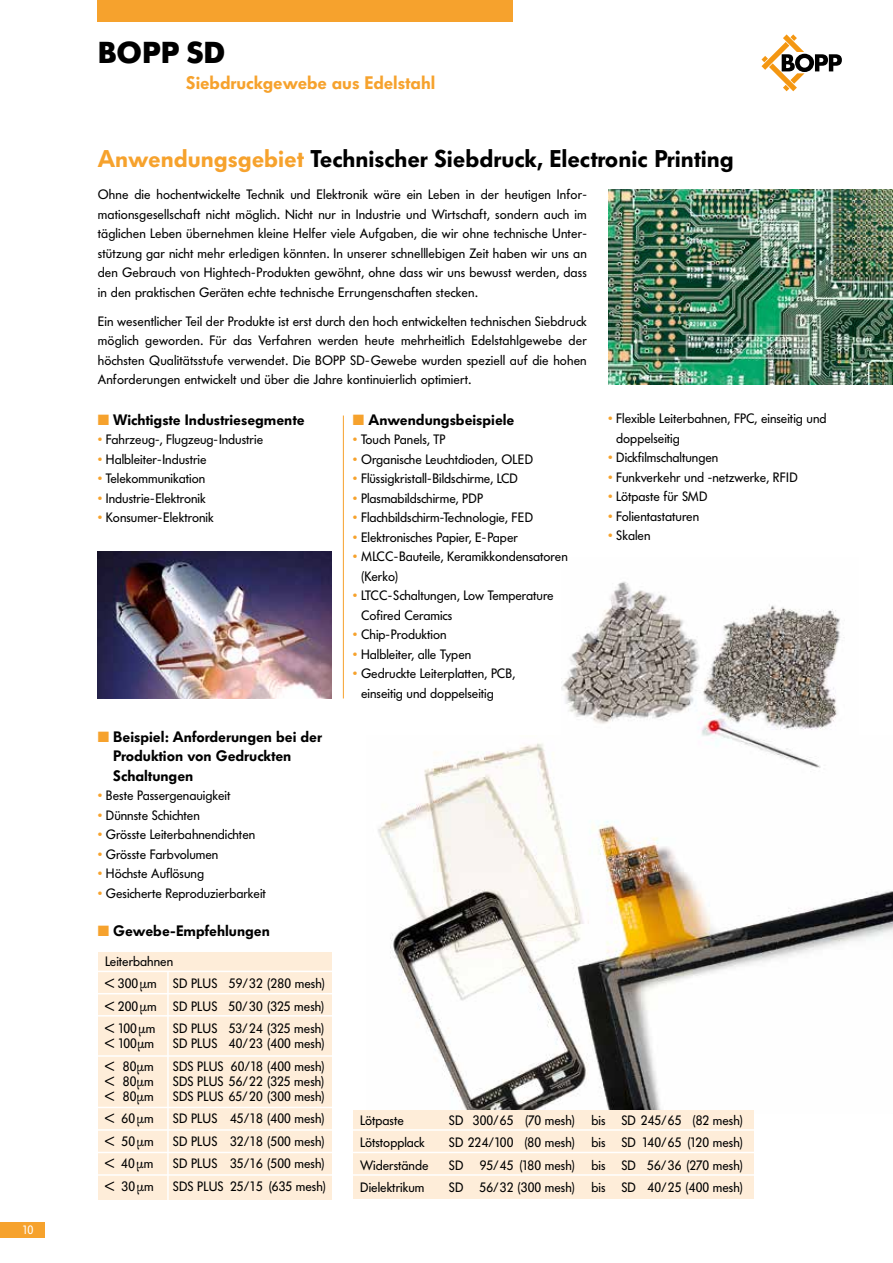
<style>
.page{position:relative;width:893px;height:1263px;background:#fff}
.page>*{position:absolute;margin:0;border:0;box-sizing:border-box;transform-origin:0 0}
.t1{font:700 30px "Futura BQ";color:#000}
.t2{font:600 24px "Futura BQ";color:#000}
.t3{font:600 18px "Futura BQ";color:#f6a22d}
.t4{font:600 15px/19.5px "Futura BQ";color:#000}
.t5{font:13.5px/19.5px "Futura BQ";color:#000}
.t6{font:12px "Futura BQ";color:#fff}
.s1{color:#f6a22d}
</style>
<div class="page">
<div style="left:0;top:1222px;width:45px;height:15px;background:#f6a22d"></div>
<svg style="left:761px;top:34px;width:81px;height:57px"></svg>
<div style="left:98px;top:0;width:415px;height:21px;background:#f6a22d"></div>
<div style="left:98px;top:952px;width:234px;height:247px;background:#feedd9"></div>
<img style="left:608px;top:189px;width:285px;height:196px">
<hr style="left:98px;top:971px;width:748px;height:1px;background:#fff">
<hr style="left:98px;top:993px;width:756px;height:1px;background:#fff">
<hr style="left:98px;top:1015px;width:748px;height:1px;background:#fff">
<hr style="left:167px;top:971px;width:2px;height:232px;background:#fff">
<img style="left:98px;top:552px;width:234px;height:146px">
<hr style="left:343px;top:415px;width:1px;height:283px;background:#f6a22d">
<hr style="left:98px;top:1055px;width:236px;height:2px;background:#fff">
<hr style="left:98px;top:1107px;width:236px;height:1px;background:#fff">
<img style="left:378px;top:743px;width:515px;height:367px">
<div style="left:353px;top:1110px;width:401px;height:89px;background:#feedd9"></div>
<hr style="left:98px;top:1129px;width:671px;height:2px;background:#fff">
<hr style="left:98px;top:1152px;width:673px;height:1px;background:#fff">
<hr style="left:98px;top:1174px;width:661px;height:2px;background:#fff">
<img style="left:561px;top:581px;width:298px;height:201px">
<p class="t6" style="left:22px;top:1223px;width:13px">10</p>
<h1 class="t1" style="left:98px;top:34px;width:129px">BOPP SD</h1>
<h3 class="t3" style="left:186px;top:72px;width:250px">Siebdruckgewebe aus Edelstahl</h3>
<h2 class="t2" style="left:98px;top:144px;width:637px"><span class="s1">Anwendungsgebiet</span> Technischer Siebdruck, Electronic Printing</h2>
<p class="t5" style="left:98px;top:185px;width:491px;text-align:justify">Ohne die hochentwickelte Technik und Elektronik wäre ein Leben in der heutigen Infor&shy;mationsgesellschaft nicht möglich. Nicht nur in Industrie und Wirtschaft, sondern auch im täglichen Leben übernehmen kleine Helfer viele Aufgaben, die wir ohne technische Unter&shy;stützung gar nicht mehr erledigen könnten. In unserer schnelllebigen Zeit haben wir uns an den Gebrauch von Hightech-Produkten gewöhnt, ohne dass wir uns bewusst werden, dass in den praktischen Geräten echte technische Errungenschaften stecken.</p>
<p class="t5" style="left:98px;top:312px;width:491px;text-align:justify">Ein wesentlicher Teil der Produkte ist erst durch den hoch entwickelten technischen Siebdruck möglich geworden. Für das Verfahren werden heute mehrheitlich Edelstahlgewebe der höchsten Qualitätsstufe verwendet. Die BOPP SD-Gewebe wurden speziell auf die hohen Anforderungen entwickelt und über die Jahre kontinuierlich optimiert.</p>
<p class="t4" style="left:98px;top:410px;width:208px"><span class="s1">■</span> Wichtigste Industriesegmente</p>
<p class="t5" style="left:98px;top:430px;width:167px"><span class="s1">•</span> Fahrzeug-, Flugzeug-Industrie</p>
<p class="t5" style="left:98px;top:450px;width:110px"><span class="s1">•</span> Halbleiter-Industrie</p>
<p class="t5" style="left:98px;top:469px;width:109px"><span class="s1">•</span> Telekommunikation</p>
<p class="t5" style="left:98px;top:489px;width:109px"><span class="s1">•</span> Industrie-Elektronik</p>
<p class="t5" style="left:98px;top:508px;width:117px"><span class="s1">•</span> Konsumer-Elektronik</p>
<p class="t4" style="left:353px;top:410px;width:163px"><span class="s1">■</span> Anwendungsbeispiele</p>
<p class="t5" style="left:353px;top:430px;width:94px"><span class="s1">•</span> Touch Panels, TP</p>
<p class="t5" style="left:353px;top:450px;width:182px"><span class="s1">•</span> Organische Leuchtdioden, OLED</p>
<p class="t5" style="left:353px;top:469px;width:167px"><span class="s1">•</span> Flüssigkristall-Bildschirme, LCD</p>
<p class="t5" style="left:353px;top:489px;width:132px"><span class="s1">•</span> Plasmabildschirme, PDP</p>
<p class="t5" style="left:353px;top:508px;width:182px"><span class="s1">•</span> Flachbildschirm-Technologie, FED</p>
<p class="t5" style="left:353px;top:528px;width:167px"><span class="s1">•</span> Elektronisches Papier, E-Paper</p>
<p class="t5" style="left:361px;top:547px;width:208px;text-indent:-8px"><span class="s1">•</span> MLCC-Bauteile, Keramikkondensatoren (Kerko)</p>
<p class="t5" style="left:361px;top:586px;width:194px;text-indent:-8px"><span class="s1">•</span> LTCC-Schaltungen, Low Temperature<br>Cofired Ceramics</p>
<p class="t5" style="left:353px;top:625px;width:95px"><span class="s1">•</span> Chip-Produktion</p>
<p class="t5" style="left:353px;top:645px;width:120px"><span class="s1">•</span> Halbleiter, alle Typen</p>
<p class="t5" style="left:361px;top:664px;width:156px;text-indent:-8px"><span class="s1">•</span> Gedruckte Leiterplatten, PCB, einseitig und doppelseitig</p>
<p class="t5" style="left:616px;top:409px;width:212px;text-indent:-8px"><span class="s1">•</span> Flexible Leiterbahnen, FPC, einseitig und doppelseitig</p>
<p class="t5" style="left:608px;top:448px;width:112px"><span class="s1">•</span> Dickfilmschaltungen</p>
<p class="t5" style="left:608px;top:468px;width:191px"><span class="s1">•</span> Funkverkehr und -netzwerke, RFID</p>
<p class="t5" style="left:608px;top:487px;width:101px"><span class="s1">•</span> Lötpaste für SMD</p>
<p class="t5" style="left:608px;top:507px;width:93px"><span class="s1">•</span> Folientastaturen</p>
<p class="t5" style="left:608px;top:526px;width:44px"><span class="s1">•</span> Skalen</p>
<p class="t4" style="left:113px;top:727px;width:210px;text-indent:-15px"><span class="s1">■</span> Beispiel: Anforderungen bei der<br>Produktion von Gedruckten<br>Schaltungen</p>
<p class="t5" style="left:98px;top:786px;width:134px"><span class="s1">•</span> Beste Passergenauigkeit</p>
<p class="t5" style="left:98px;top:805px;width:104px"><span class="s1">•</span> Dünnste Schichten</p>
<p class="t5" style="left:98px;top:825px;width:159px"><span class="s1">•</span> Grösste Leiterbahnendichten</p>
<p class="t5" style="left:98px;top:844px;width:122px"><span class="s1">•</span> Grösste Farbvolumen</p>
<p class="t5" style="left:98px;top:864px;width:108px"><span class="s1">•</span> Höchste Auflösung</p>
<p class="t5" style="left:98px;top:883px;width:170px"><span class="s1">•</span> Gesicherte Reproduzierbarkeit</p>
<p class="t4" style="left:98px;top:921px;width:174px"><span class="s1">■</span> Gewebe-Empfehlungen</p>
<p class="t5" style="left:105px;top:950px;width:221px;line-height:22.5px">Leiterbahnen<br>&lt; 300μm SD PLUS 59/32 (280 mesh) &lt; 200μm SD PLUS 50/30 (325 mesh) &lt; 100μm</p>
<p class="t5" style="left:173px;top:1019px;width:153px">SD PLUS 53/24 (325 mesh)</p>
<p class="t5" style="left:105px;top:1034px;width:51px">&lt; 100μm</p>
<p class="t5" style="left:173px;top:1034px;width:153px">SD PLUS 40/23 (400 mesh)</p>
<p class="t5" style="left:105px;top:1056px;width:50px">&lt; 80μm</p>
<p class="t5" style="left:173px;top:1056px;width:153px">SDS PLUS 60/18 (400 mesh)</p>
<p class="t5" style="left:105px;top:1071px;width:50px">&lt; 80μm</p>
<p class="t5" style="left:173px;top:1071px;width:153px">SDS PLUS 56/22 (325 mesh)</p>
<p class="t5" style="left:105px;top:1086px;width:50px">&lt; 80μm</p>
<p class="t5" style="left:173px;top:1086px;width:153px">SDS PLUS 65/20 (300 mesh)</p>
<p class="t5" style="left:105px;top:1109px;width:50px">&lt; 60μm</p>
<p class="t5" style="left:173px;top:1109px;width:153px">SD PLUS 45/18 (400 mesh)</p>
<p class="t5" style="left:105px;top:1131px;width:50px">&lt; 50μm</p>
<p class="t5" style="left:173px;top:1131px;width:153px">SD PLUS 32/18 (500 mesh)</p>
<p class="t5" style="left:105px;top:1154px;width:50px">&lt; 40μm</p>
<p class="t5" style="left:173px;top:1154px;width:153px">SD PLUS 35/16 (500 mesh)</p>
<p class="t5" style="left:105px;top:1176px;width:50px">&lt; 30μm</p>
<p class="t5" style="left:173px;top:1176px;width:155px">SDS PLUS 25/15 (635 mesh)</p>
<p class="t5" style="left:360px;top:1110px;width:45px">Lötpaste</p>
<p class="t5" style="left:449px;top:1110px;width:296px">SD 300/65 (70 mesh) bis SD 245/65 (82 mesh)</p>
<p class="t5" style="left:360px;top:1133px;width:66px">Lötstopplack</p>
<p class="t5" style="left:449px;top:1133px;width:296px">SD 224/100 (80 mesh) bis SD 140/65 (120 mesh)</p>
<p class="t5" style="left:360px;top:1155px;width:70px">Widerstände</p>
<p class="t5" style="left:449px;top:1155px;width:296px">SD 95/45 (180 mesh) bis SD 56/36 (270 mesh)</p>
<p class="t5" style="left:360px;top:1178px;width:66px">Dielektrikum</p>
<p class="t5" style="left:449px;top:1178px;width:296px">SD 56/32 (300 mesh) bis SD 40/25 (400 mesh)</p>
</div>
